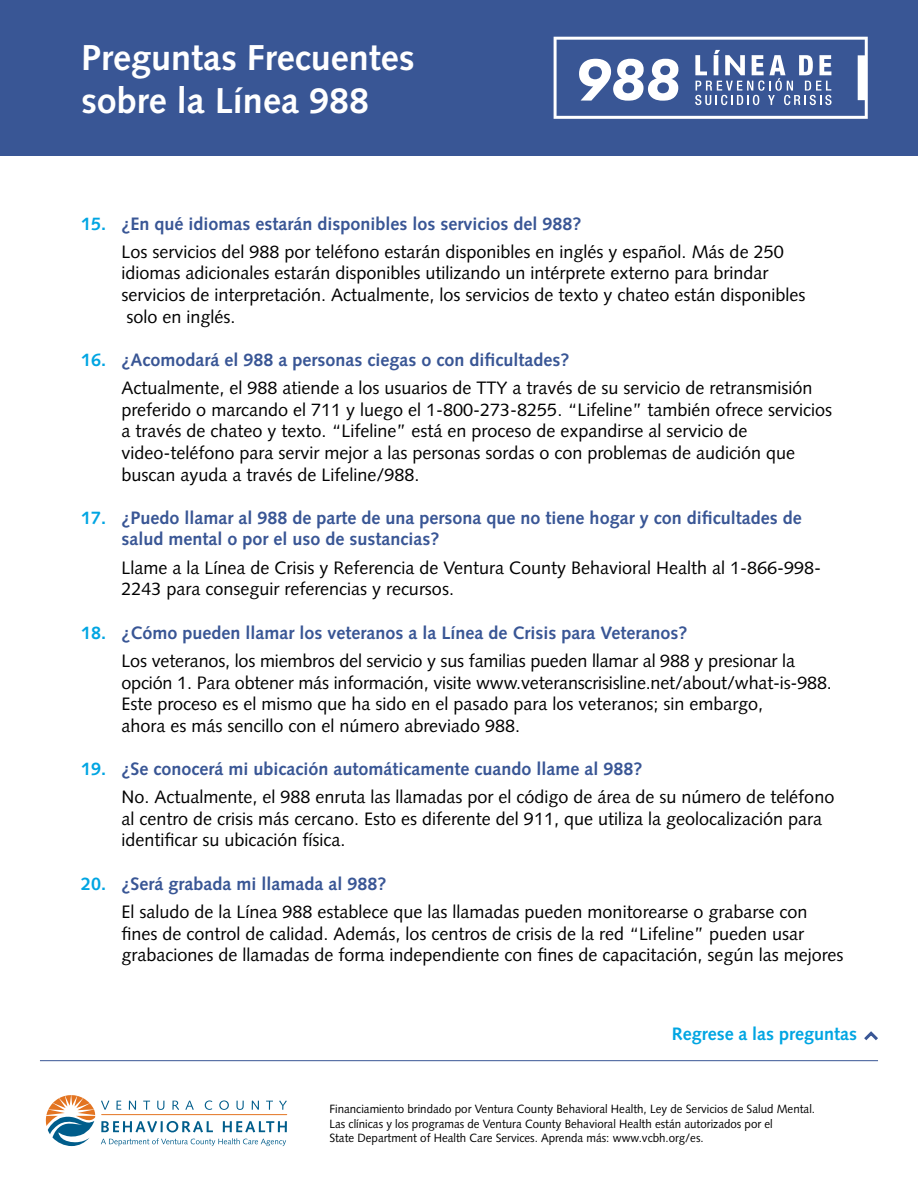
<style>
.page{position:relative;width:918px;height:1188px;background:#fff}
.page>*{position:absolute;margin:0;border:0;box-sizing:border-box;transform-origin:0 0}
.t1{font:700 36px/43.2px "Syntax LT Std";color:#fff}
.t2{font:18px/21.6px "Syntax LT Std";color:#000}
.t3{font:700 18px/21.6px "Syntax LT Std";color:#395695}
.t4{font:700 18px "Syntax LT Std";color:#00a5e2}
.t5{font:12px/14.4px "Syntax LT Std";color:#000;scale:.96 1}
.s1{font-weight:700;color:#00a5e2}
.s2{font-weight:700;color:#395695}
.s3{color:#00a5e2}
</style>
<div class="page">
<div style="left:0;top:0;width:918px;height:156px;background:#395695"></div>
<svg style="left:46px;top:1095px;width:49px;height:51px"></svg>
<hr style="left:102px;top:1114px;width:185px;height:1px;background:#e37421">
<svg style="left:101px;top:1121px;width:112px;height:11px"></svg>
<svg style="left:223px;top:1121px;width:64px;height:11px"></svg>
<svg style="left:101px;top:1100px;width:186px;height:10px"></svg>
<svg style="left:101px;top:1138px;width:185px;height:8px"></svg>
<hr style="left:40px;top:1060px;width:838px;height:1px;background:#395695">
<svg style="left:554px;top:37px;width:314px;height:82px"></svg>
<svg style="left:864px;top:1031px;width:14px;height:10px"></svg>
<h1 class="t1" style="left:81px;top:36px;width:335px">Preguntas Frecuentes sobre la Línea 988</h1>
<p class="t2" style="left:122px;top:209px;width:664px;line-height:28.3px;text-indent:-40px"><span class="s1">15.</span> <span class="s2">¿En qué idiomas estarán disponibles los servicios del 988?<br></span>Los servicios del 988 por teléfono estarán disponibles en inglés y español. Más de 250</p>
<p class="t2" style="left:122px;top:262px;width:685px">idiomas adicionales estarán disponibles utilizando un intérprete externo para brindar servicios de interpretación. Actualmente, los servicios de texto y chateo están disponibles solo en inglés.</p>
<p class="t2" style="left:122px;top:346px;width:692px;line-height:28.3px;text-indent:-40px"><span class="s1">16.</span> <span class="s2">¿Acomodará el 988 a personas ciegas o con dificultades?<br></span>Actualmente, el 988 atiende a los usuarios de TTY a través de su servicio de retransmisión</p>
<p class="t2" style="left:122px;top:399px;width:712px">preferido o marcando el 711 y luego el 1-800-273-8255. “Lifeline” también ofrece servicios a través de chateo y texto. “Lifeline” está en proceso de expandirse al servicio de video-teléfono para servir mejor a las personas sordas o con problemas de audición que buscan ayuda a través de Lifeline/988.</p>
<p class="t3" style="left:122px;top:507px;width:682px;text-indent:-40px"><span class="s3">17.</span> ¿Puedo llamar al 988 de parte de una persona que no tiene hogar y con dificultades de salud mental o por el uso de sustancias?</p>
<p class="t2" style="left:122px;top:557px;width:701px">Llame a la Línea de Crisis y Referencia de Ventura County Behavioral Health al 1-866-998-<br>2243 para conseguir referencias y recursos.</p>
<p class="t2" style="left:122px;top:618px;width:675px;line-height:28.3px;text-indent:-40px"><span class="s1">18.</span> <span class="s2">¿Cómo pueden llamar los veteranos a la Línea de Crisis para Veteranos?<br></span>Los veteranos, los miembros del servicio y sus familias pueden llamar al 988 y presionar la</p>
<p class="t2" style="left:122px;top:672px;width:712px">opción 1. Para obtener más información, visite www.veteranscrisisline.net/about/what-is-988.<br>Este proceso es el mismo que ha sido en el pasado para los veteranos; sin embargo,<br>ahora es más sencillo con el número abreviado 988.</p>
<p class="t2" style="left:122px;top:755px;width:714px;line-height:28.3px;text-indent:-40px"><span class="s1">19.</span> <span class="s2">¿Se conocerá mi ubicación automáticamente cuando llame al 988?<br></span>No. Actualmente, el 988 enruta las llamadas por el código de área de su número de teléfono</p>
<p class="t2" style="left:122px;top:808px;width:702px">al centro de crisis más cercano. Esto es diferente del 911, que utiliza la geolocalización para identificar su ubicación física.</p>
<p class="t2" style="left:122px;top:869px;width:688px;line-height:28.3px;text-indent:-40px"><span class="s1">20.</span> <span class="s2">¿Será grabada mi llamada al 988?<br></span>El saludo de la Línea 988 establece que las llamadas pueden monitorearse o grabarse con</p>
<p class="t2" style="left:122px;top:923px;width:724px">fines de control de calidad. Además, los centros de crisis de la red “Lifeline” pueden usar grabaciones de llamadas de forma independiente con fines de capacitación, según las mejores</p>
<p class="t4" style="left:672px;top:1024px;width:187px">Regrese a las preguntas</p>
<p class="t5" style="left:329px;top:1102px;width:507px">Financiamiento brindado por Ventura County Behavioral Health, Ley de Servicios de Salud Mental.<br>Las clínicas y los programas de Ventura County Behavioral Health están autorizados por el<br>State Department of Health Care Services. Aprenda más: www.vcbh.org/es.</p>
</div>
